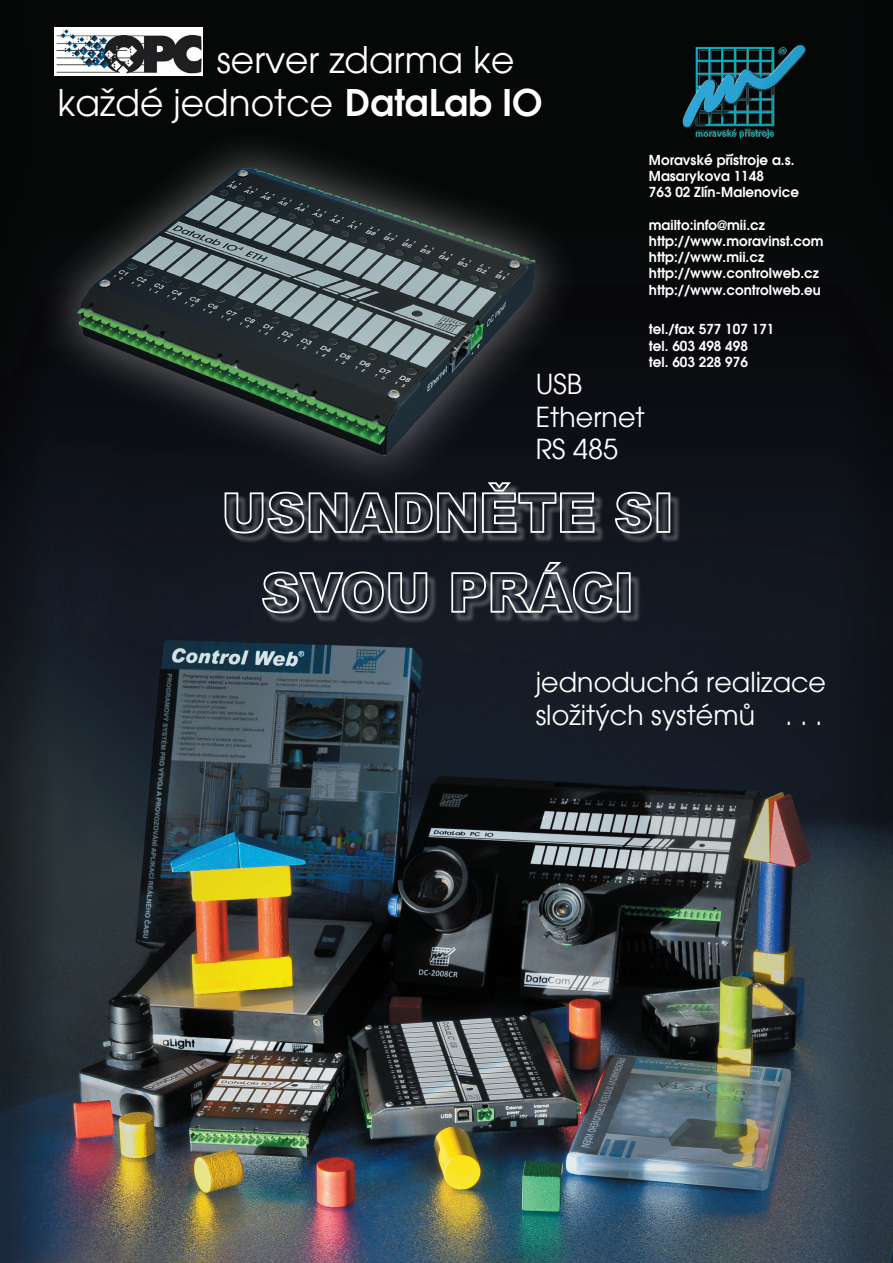
<style>
.page{position:relative;width:893px;height:1263px;background:#fff}
.page>*{position:absolute;margin:0;border:0;box-sizing:border-box;transform-origin:0 0}
.t1{font:36px/43.2px "Avant Garde";color:#fff}
.t2{font:27px/32.4px "Avant Garde";color:#fff}
.t3{font:600 13.5px/16.2px "Avant Garde";color:#fff}
.s1{font-weight:600}
</style>
<div class="page">
<img style="left:0;top:0;width:893px;height:1263px">
<div style="left:226px;top:483px;width:455px;height:141px;background:#fff;opacity:.57"></div>
<svg style="left:224px;top:481px;width:371px;height:53px"></svg>
<svg style="left:614px;top:491px;width:39px;height:43px"></svg>
<div style="left:656px;top:492px;width:14px;height:41px;border:2px solid #fff"></div>
<svg style="left:261px;top:571px;width:167px;height:43px"></svg>
<svg style="left:450px;top:561px;width:164px;height:53px"></svg>
<div style="left:617px;top:572px;width:14px;height:41px;border:2px solid #fff"></div>
<img style="left:682px;top:45px;width:123px;height:93px">
<img style="left:54px;top:28px;width:148px;height:48px">
<div style="left:26px;top:115px;width:562px;height:390px;background:#fff;opacity:.47"></div>
<img style="left:62px;top:149px;width:493px;height:318px">
<h1 class="t1" style="left:57px;top:38px;width:487px;text-indent:160px">server zdarma ke každé jednotce <span class="s1">DataLab IO</span></h1>
<p class="t3" style="left:649px;top:152px;width:152px">Moravské přístroje a.s.<br>Masarykova 1148<br>763 02 Zlín-Malenovice</p>
<p class="t3" style="left:649px;top:216px;width:176px">mailto:info@mii.cz http://www.moravinst.com http://www.mii.cz http://www.controlweb.cz http://www.controlweb.eu</p>
<p class="t3" style="left:649px;top:321px;width:127px">tel./fax 577 107 171 tel. 603 498 498<br>tel. 603 228 976</p>
<h2 class="t2" style="left:536px;top:368px;width:110px">USB<br>Ethernet<br>RS 485</h2>
<h2 class="t2" style="left:536px;top:666px;width:292px">jednoduchá realizace složitých systémů . . .</h2>
</div>
